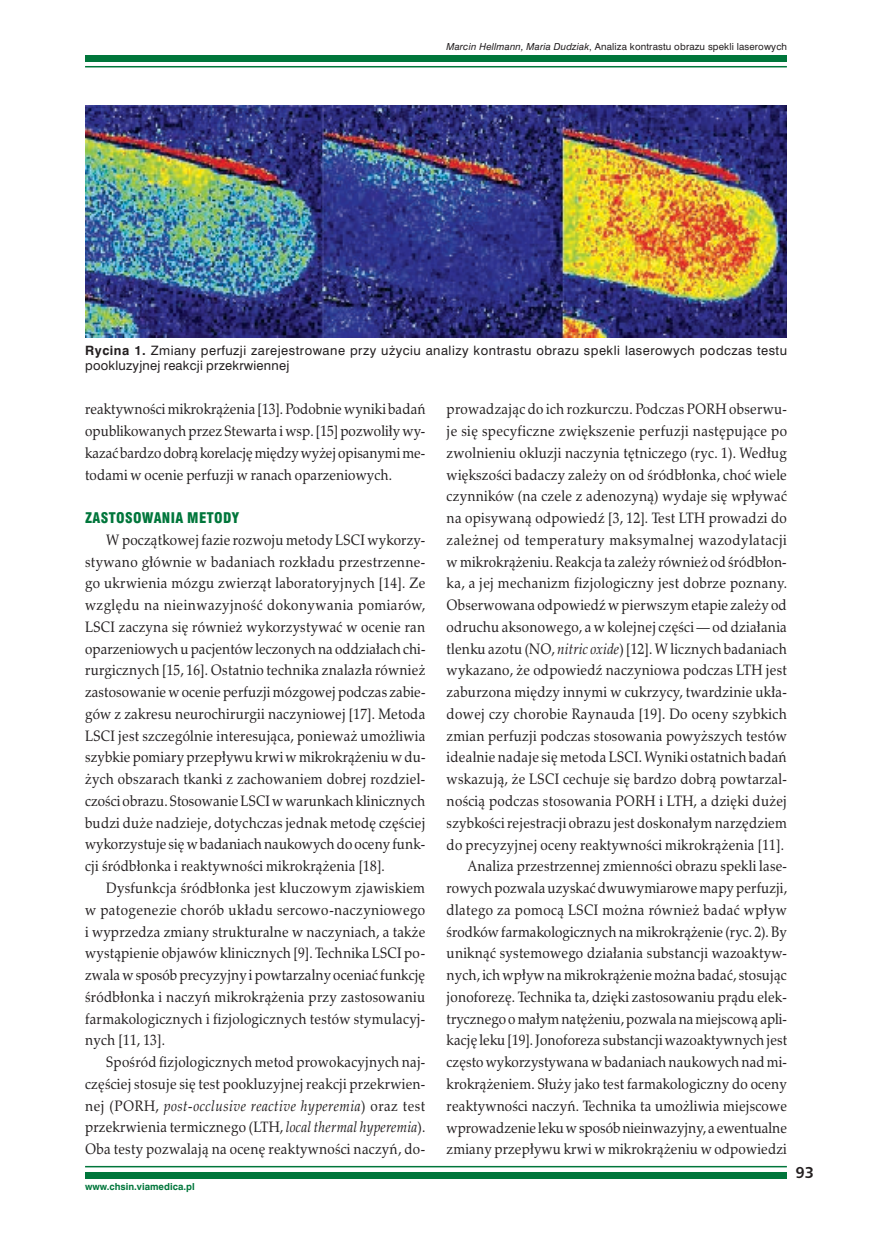
<style>
.page{position:relative;width:872px;height:1234px;background:#fff}
.page>*{position:absolute;margin:0;border:0;box-sizing:border-box;transform-origin:0 0}
.t1{font:15px/21.8px "Zapf Calligr PL";letter-spacing:.02em;color:#231f20;text-align:justify;scale:.9 1}
.t2{font:700 15px "Humnst 777 PL";color:#231f20}
.t3{font:13.5px "Swis 721 Blk Cn PL";letter-spacing:.03em;color:#00763b}
.t4{font:12px/14.7px "Swis 721 PL";letter-spacing:.04em;color:#231f20}
.t5{font:9px "Swis 721 PL";letter-spacing:.015em;color:#231f20}
.t6{font:700 9px "Swis 721 PL";color:#00763b}
.s1{font-style:italic}
.s2{font-weight:700}
</style>
<div class="page">
<div style="left:85px;top:55px;width:702px;height:7px;background:#00763b"></div>
<hr style="left:85px;top:66px;width:702px;height:1px;background:#00763b">
<div style="left:85px;top:1171px;width:702px;height:7px;background:#00763b"></div>
<hr style="left:85px;top:1165px;width:702px;height:2px;background:#00763b">
<img style="left:85px;top:105px;width:702px;height:233px">
<p class="t5" style="left:446px;top:40px;width:342px"><span class="s1">Marcin Hellmann, Maria Dudziak</span>, Analiza kontrastu obrazu spekli laserowych</p>
<p class="t4" style="left:85px;top:343px;width:703px"><span class="s2">Rycina 1.</span> Zmiany perfuzji zarejestrowane przy użyciu analizy kontrastu obrazu spekli laserowych podczas testu pookluzyjnej reakcji przekrwiennej</p>
<p class="t1" style="left:85px;top:398px;width:380px">reaktywności mikrokrążenia [13]. Podobnie wyniki badań opublikowanych przez Stewarta i wsp. [15] pozwoliły wy&shy;kazać bardzo dobrą korelację między wyżej opisanymi me&shy;todami w ocenie perfuzji w ranach oparzeniowych.</p>
<p class="t3" style="left:85px;top:509px;width:155px">ZASTOSOWANIA METODY</p>
<p class="t1" style="left:85px;top:528px;width:380px;text-indent:21px">W początkowej fazie rozwoju metody LSCI wykorzy&shy;stywano głównie w badaniach rozkładu przestrzenne&shy;go ukrwienia mózgu zwierząt laboratoryjnych [14]. Ze względu na nieinwazyjność dokonywania pomiarów, LSCI zaczyna się również wykorzystywać w ocenie ran oparzeniowych u pacjentów leczonych na oddziałach chi&shy;rurgicznych [15, 16]. Ostatnio technika znalazła również zastosowanie w ocenie perfuzji mózgowej podczas zabie&shy;gów z zakresu neurochirurgii naczyniowej [17]. Metoda LSCI jest szczególnie interesująca, ponieważ umożliwia szybkie pomiary przepływu krwi w mikrokrążeniu w du&shy;żych obszarach tkanki z zachowaniem dobrej rozdziel&shy;czości obrazu. Stosowanie LSCI w warunkach klinicznych budzi duże nadzieje, dotychczas jednak metodę częściej wykorzystuje się w badaniach naukowych do oceny funk&shy;cji śródbłonka i reaktywności mikrokrążenia [18].</p>
<p class="t1" style="left:85px;top:876px;width:379px;text-indent:21px">Dysfunkcja śródbłonka jest kluczowym zjawiskiem w patogenezie chorób układu sercowo-naczyniowego i wyprzedza zmiany strukturalne w naczyniach, a także wystąpienie objawów klinicznych [9]. Technika LSCI po&shy;zwala w sposób precyzyjny i powtarzalny oceniać funkcję śródbłonka i naczyń mikrokrążenia przy zastosowaniu farmakologicznych i fizjologicznych testów stymulacyj&shy;nych [11, 13].</p>
<p class="t1" style="left:85px;top:1050px;width:380px;text-indent:21px">Spośród fizjologicznych metod prowokacyjnych naj&shy;częściej stosuje się test pookluzyjnej reakcji przekrwien&shy;nej (PORH, <span class="s1">post-occlusive reactive hyperemia</span>) oraz test przekrwienia termicznego (LTH, <span class="s1">local thermal hyperemia</span>).<br>Oba testy pozwalają na ocenę reaktywności naczyń, do-</p>
<p class="t6" style="left:85px;top:1180px;width:111px">www.chsin.viamedica.pl</p>
<p class="t1" style="left:446px;top:398px;width:380px;text-align:right">prowadzając do ich rozkurczu. Podczas PORH obserwu&shy;je się specyficzne zwiększenie perfuzji następujące po zwolnieniu okluzji naczynia tętniczego (ryc. 1). Według większości badaczy zależy on od śródbłonka, choć wiele czynników (na czele z adenozyną) wydaje się wpływać na opisywaną odpowiedź [3, 12]. Test LTH prowadzi do zależnej od temperatury maksymalnej wazodylatacji w mikrokrążeniu. Reakcja ta zależy również od śródbłon&shy;ka, a jej mechanizm fizjologiczny jest dobrze poznany.<br>Obserwowana odpowiedź w pierwszym etapie zależy od odruchu aksonowego, a w kolejnej części — od działania tlenku azotu (NO, <span class="s1">nitric oxide</span>) [12]. W licznych badaniach wykazano, że odpowiedź naczyniowa podczas LTH jest zaburzona między innymi w cukrzycy, twardzinie ukła&shy;dowej czy chorobie Raynauda [19]. Do oceny szybkich zmian perfuzji podczas stosowania powyższych testów idealnie nadaje się metoda LSCI. Wyniki ostatnich badań wskazują, że LSCI cechuje się bardzo dobrą powtarzal&shy;nością podczas stosowania PORH i LTH, a dzięki dużej szybkości rejestracji obrazu jest doskonałym narzędziem do precyzyjnej oceny reaktywności mikrokrążenia [11].<br>Analiza przestrzennej zmienności obrazu spekli lase&shy;rowych pozwala uzyskać dwuwymiarowe mapy perfuzji, dlatego za pomocą LSCI można również badać wpływ środków farmakologicznych na mikrokrążenie (ryc. 2). By uniknąć systemowego działania substancji wazoaktyw&shy;nych, ich wpływ na mikrokrążenie można badać, stosując jonoforezę. Technika ta, dzięki zastosowaniu prądu elek&shy;trycznego o małym natężeniu, pozwala na miejscową apli&shy;kację leku [19]. Jonoforeza substancji wazoaktywnych jest często wykorzystywana w badaniach naukowych nad mi&shy;krokrążeniem. Służy jako test farmakologiczny do oceny reaktywności naczyń. Technika ta umożliwia miejscowe wprowadzenie leku w sposób nieinwazyjny, a ewentualne zmiany przepływu krwi w mikrokrążeniu w odpowiedzi</p>
<p class="t2" style="left:795px;top:1162px;width:20px">93</p>
</div>
